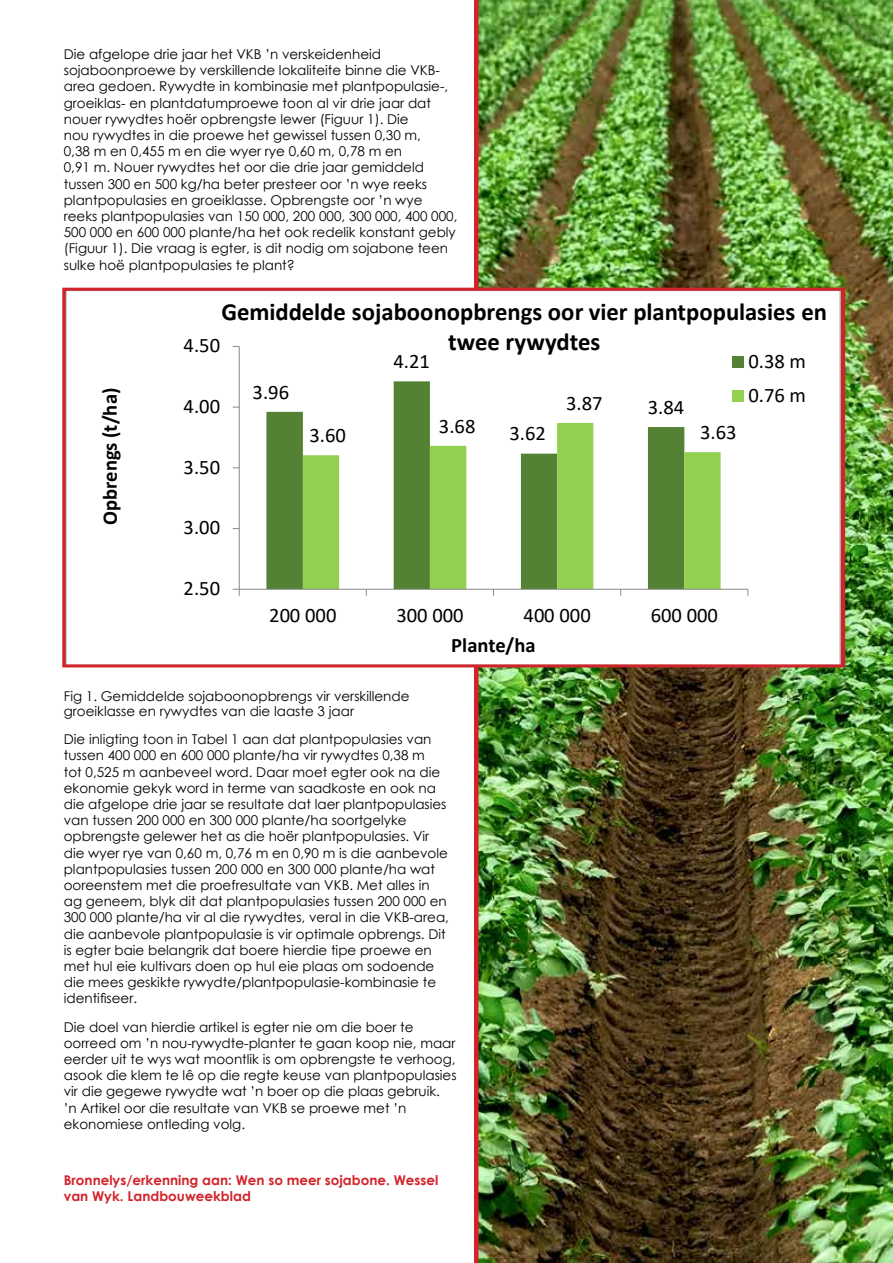
<style>
.page{position:relative;width:893px;height:1263px;background:#fff}
.page>*{position:absolute;margin:0;border:0;box-sizing:border-box;transform-origin:0 0}
.t1{font:700 24.75px/30.3px "Calibri";letter-spacing:-.005em;color:#000;text-align:center}
.t2{font:20.55px/33.9px "Calibri";letter-spacing:.005em;color:#000}
.t3{font:700 20.55px "Calibri";color:#000}
.t4{font:13.5px/16.2px "Century Gothic";color:#000}
.t5{font:700 13.5px/16.2px "Century Gothic";color:#d2232a}
</style>
<div class="page">
<img style="left:478px;top:0;width:415px;height:1263px">
<hr style="left:474px;top:0;width:4px;height:1263px;background:#d2232a">
<div style="left:66px;top:291px;width:774px;height:374px;background:#fff"></div>
<svg style="left:266px;top:381px;width:164px;height:208px;fill:#548235"></svg>
<svg style="left:303px;top:423px;width:418px;height:166px"></svg>
<hr style="left:239px;top:346px;width:1px;height:243px;background:#898989">
<hr style="left:239px;top:589px;width:509px;height:1px;background:#898989">
<svg style="left:233px;top:589px;width:7px;height:7px"></svg>
<div style="left:732px;top:356px;width:11px;height:11px;background:#548235"></div>
<div style="left:732px;top:390px;width:11px;height:11px;background:#92d050"></div>
<div style="left:62px;top:288px;width:783px;height:379px;border:3px solid #d2232a"></div>
<p class="t4" style="left:64px;top:46px;width:395px">Die afgelope drie jaar het VKB ’n verskeidenheid sojaboonproewe by verskillende lokaliteite binne die VKB&shy;area gedoen. Rywydte in kombinasie met plantpopulasie-, groeiklas- en plantdatumproewe toon al vir drie jaar dat nouer rywydtes hoër opbrengste lewer (Figuur 1). Die<br>nou rywydtes in die proewe het gewissel tussen 0,30 m,<br>0,38 m en 0,455 m en die wyer rye 0,60 m, 0,78 m en<br>0,91 m. Nouer rywydtes het oor die drie jaar gemiddeld tussen 300 en 500 kg/ha beter presteer oor ’n wye reeks plantpopulasies en groeiklasse. Opbrengste oor ’n wye reeks plantpopulasies van 150 000, 200 000, 300 000, 400 000, 500 000 en 600 000 plante/ha het ook redelik konstant gebly (Figuur 1). Die vraag is egter, is dit nodig om sojabone teen sulke hoё plantpopulasies te plant?</p>
<h2 class="t3" style="left:95px;top:525px;width:139px;rotate:-90deg">Opbrengs (t/ha)</h2>
<h1 class="t1" style="left:221px;top:296px;width:607px">Gemiddelde sojaboonopbrengs oor vier plantpopulasies en twee rywydtes</h1>
<h2 class="t2" style="left:748px;top:343px;width:59px">0.38 m<br>0.76 m</h2>
<h2 class="t2" style="left:184px;top:328px;width:38px">4.50</h2>
<h2 class="t2" style="left:393px;top:344px;width:38px">4.21</h2>
<h2 class="t2" style="left:253px;top:374px;width:38px">3.96</h2>
<h2 class="t2" style="left:566px;top:385px;width:38px">3.87</h2>
<h2 class="t2" style="left:184px;top:389px;width:38px">4.00</h2>
<h2 class="t2" style="left:648px;top:389px;width:38px">3.84</h2>
<h2 class="t2" style="left:184px;top:449px;width:38px">3.50</h2>
<h2 class="t2" style="left:184px;top:510px;width:38px">3.00</h2>
<h2 class="t2" style="left:184px;top:571px;width:38px">2.50</h2>
<h2 class="t2" style="left:309px;top:418px;width:38px">3.60</h2>
<h2 class="t2" style="left:439px;top:408px;width:38px">3.68</h2>
<h2 class="t2" style="left:509px;top:416px;width:38px">3.62</h2>
<h2 class="t2" style="left:700px;top:415px;width:38px">3.63</h2>
<h2 class="t2" style="left:269px;top:598px;width:69px">200 000</h2>
<h2 class="t2" style="left:396px;top:598px;width:69px">300 000</h2>
<h2 class="t2" style="left:523px;top:598px;width:69px">400 000</h2>
<h2 class="t2" style="left:651px;top:598px;width:69px">600 000</h2>
<h2 class="t3" style="left:451px;top:631px;width:86px">Plante/ha</h2>
<p class="t4" style="left:64px;top:689px;width:347px;line-height:14.5px">Fig 1. Gemiddelde sojaboonopbrengs vir verskillende groeiklasse en rywydtes van die laaste 3 jaar</p>
<p class="t4" style="left:64px;top:731px;width:387px">Die inligting toon in Tabel 1 aan dat plantpopulasies van tussen 400 000 en 600 000 plante/ha vir rywydtes 0,38 m<br>tot 0,525 m aanbeveel word. Daar moet egter ook na die ekonomie gekyk word in terme van saadkoste en ook na die afgelope drie jaar se resultate dat laer plantpopulasies van tussen 200 000 en 300 000 plante/ha soortgelyke opbrengste gelewer het as die hoër plantpopulasies. Vir die wyer rye van 0,60 m, 0,76 m en 0,90 m is die aanbevole plantpopulasies tussen 200 000 en 300 000 plante/ha wat ooreenstem met die proefresultate van VKB. Met alles in ag geneem, blyk dit dat plantpopulasies tussen 200 000 en 300 000 plante/ha vir al die rywydtes, veral in die VKB-area, die aanbevole plantpopulasie is vir optimale opbrengs. Dit is egter baie belangrik dat boere hierdie tipe proewe en met hul eie kultivars doen op hul eie plaas om sodoende die mees geskikte rywydte/plantpopulasie-kombinasie te identifiseer.</p>
<p class="t4" style="left:64px;top:1018px;width:394px">Die doel van hierdie artikel is egter nie om die boer te oorreed om ’n nou-rywydte-planter te gaan koop nie, maar eerder uit te wys wat moontlik is om opbrengste te verhoog, asook die klem te lê op die regte keuse van plantpopulasies vir die gegewe rywydte wat ’n boer op die plaas gebruik.<br>’n Artikel oor die resultate van VKB se proewe met ’n ekonomiese ontleding volg.</p>
<p class="t5" style="left:64px;top:1171px;width:376px">Bronnelys/erkenning aan: Wen so meer sojabone. Wessel van Wyk. Landbouweekblad</p>
</div>
